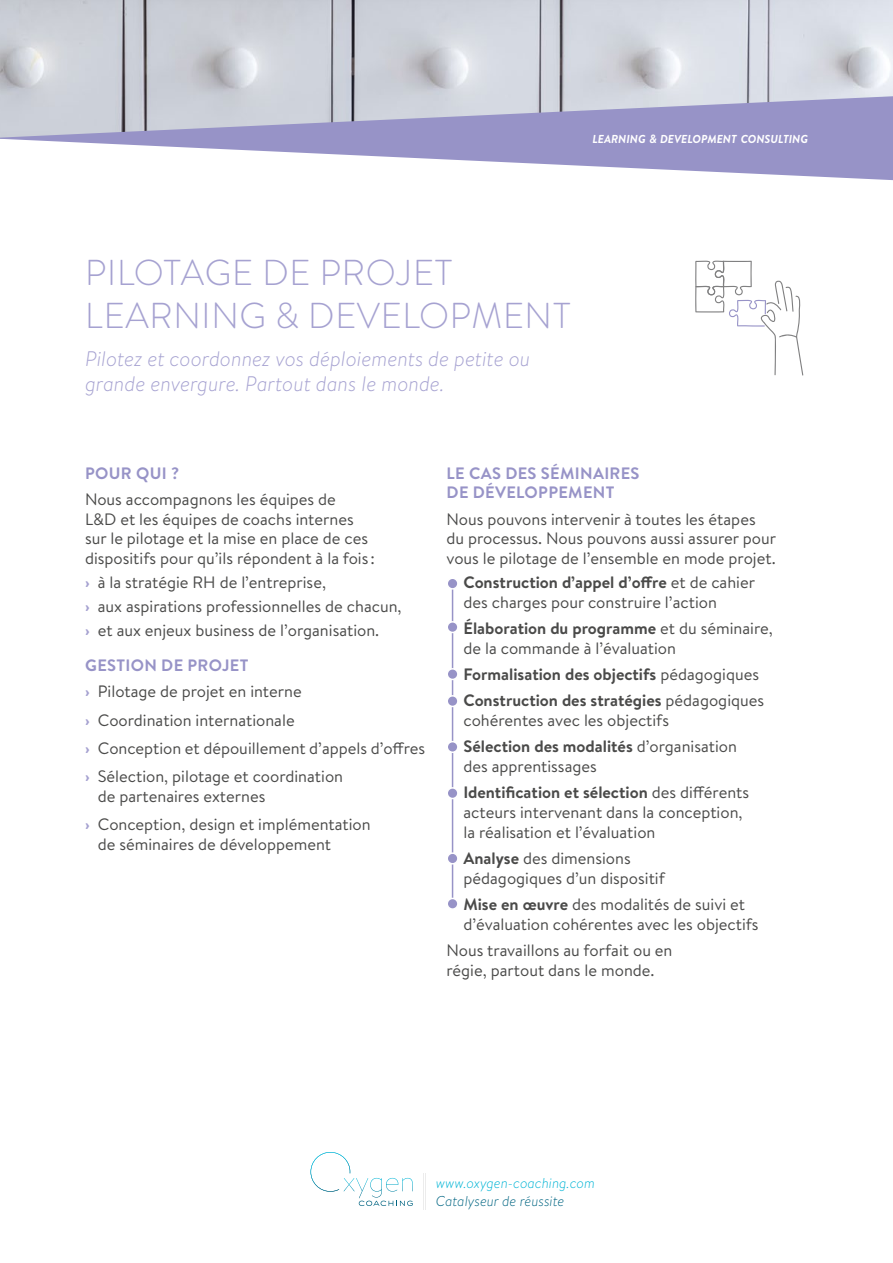
<style>
.page{position:relative;width:893px;height:1263px;background:#fff}
.page>*{position:absolute;margin:0;border:0;box-sizing:border-box;transform-origin:0 0}
.t1{font:300 36px/43.2px "Brandon Text";letter-spacing:.02em;color:#a6a2d1}
.t2{font:italic 300 21px/25.2px "Brandon Text";color:#a6a2d1}
.t3{font:16.5px/19.8px "Brandon Text";color:#4a4a49}
.t4{font:700 16.5px/26.2px "Brandon Text";color:#4a4a49}
.t5{font:700 16.5px/19.8px "Brandon Text";letter-spacing:.02em;color:#9793c7}
.t6{font:italic 300 14.25px "Brandon Text";color:#00b4d5}
.t7{font:italic 300 14.25px "Brandon Text";color:#006582}
.t8{font:italic 700 11.55px "Brandon Text";color:#fff}
.s1{font-size:12px}
.s2{font-weight:700;color:#a6a2d1}
.s3{font-weight:700;color:#9793c7}
.s4{font-weight:700}
.s5{font-weight:400}
</style>
<div class="page">
<hr style="left:423px;top:1173px;width:1px;height:37px;background:#ececec">
<hr style="left:425px;top:1173px;width:1px;height:37px;background:#ececec">
<svg style="left:311px;top:1152px;width:102px;height:54px"></svg>
<img style="left:0;top:0;width:893px;height:96px">
<svg style="left:0;top:96px;width:893px;height:84px;fill:#9793c7"></svg>
<svg style="left:695px;top:261px;width:108px;height:114px"></svg>
<hr style="left:452px;top:584px;width:1px;height:320px;background:#9793c7">
<div style="left:447px;top:578px;width:11px;height:11px;background:#9793c7;border-radius:50%"></div>
<div style="left:446px;top:577px;width:13px;height:13px;border:2px solid #fff;border-radius:50%"></div>
<div style="left:447px;top:622px;width:11px;height:10px;background:#9793c7;border-radius:50%"></div>
<div style="left:446px;top:621px;width:13px;height:12px;border:2px solid #fff;border-radius:50%"></div>
<div style="left:447px;top:669px;width:11px;height:10px;background:#9793c7;border-radius:50%"></div>
<div style="left:446px;top:668px;width:13px;height:12px;border:2px solid #fff;border-radius:50%"></div>
<div style="left:447px;top:696px;width:11px;height:10px;background:#9793c7;border-radius:50%"></div>
<div style="left:446px;top:695px;width:13px;height:12px;border:2px solid #fff;border-radius:50%"></div>
<div style="left:447px;top:742px;width:11px;height:10px;background:#9793c7;border-radius:50%"></div>
<div style="left:446px;top:741px;width:13px;height:12px;border:2px solid #fff;border-radius:50%"></div>
<div style="left:447px;top:788px;width:11px;height:10px;background:#9793c7;border-radius:50%"></div>
<div style="left:446px;top:787px;width:13px;height:12px;border:2px solid #fff;border-radius:50%"></div>
<div style="left:447px;top:853px;width:11px;height:11px;background:#9793c7;border-radius:50%"></div>
<div style="left:446px;top:852px;width:13px;height:12px;border:2px solid #fff;border-radius:50%"></div>
<div style="left:447px;top:898px;width:11px;height:11px;background:#9793c7;border-radius:50%"></div>
<div style="left:446px;top:898px;width:13px;height:12px;border:2px solid #fff;border-radius:50%"></div>
<p class="t8" style="left:592px;top:131px;width:217px">LEARNING <span class="s1">&amp;</span> DEVELOPMENT CONSULTING</p>
<h1 class="t1" style="left:85px;top:249px;width:487px">PILOTAGE DE PROJET<br>LEARNING &amp; DEVELOPMENT</h1>
<p class="t2" style="left:85px;top:345px;width:447px">Pilotez et coordonnez vos déploiements de petite ou grande envergure. Partout dans le monde.</p>
<p class="t5" style="left:85px;top:463px;width:96px">POUR QUI ?</p>
<p class="t3" style="left:85px;top:489px;width:291px">Nous accompagnons les équipes de<br>L&amp;D et les équipes de coachs internes sur le pilotage et la mise en place de ces dispositifs pour qu’ils répondent à la fois :</p>
<p class="t3" style="left:85px;top:570px;width:318px;line-height:24px"><span class="s2">›</span> à la stratégie RH de l’entreprise,<br><span class="s2">›</span> aux aspirations professionnelles de chacun, <span class="s2">›</span> et aux enjeux business de l’organisation.</p>
<p class="t3" style="left:85px;top:652px;width:218px;line-height:26.2px"><span class="s3">GESTION DE PROJET<br></span><span class="s2">›</span> Pilotage de projet en interne</p>
<p class="t3" style="left:85px;top:705px;width:342px;line-height:28.3px"><span class="s2">›</span> Coordination internationale<br><span class="s2">›</span> Conception et dépouillement d’appels d’offres <span class="s2">›</span> Sélection, pilotage et coordination</p>
<p class="t3" style="left:85px;top:781px;width:287px;line-height:28.3px;text-indent:13px">de partenaires externes<br><span class="s2">›</span> Conception, design et implémentation</p>
<p class="t3" style="left:98px;top:834px;width:235px">de séminaires de développement</p>
<p class="t5" style="left:447px;top:463px;width:195px">LE CAS DES SÉMINAIRES<br>DE DÉVELOPPEMENT</p>
<p class="t3" style="left:446px;top:508px;width:331px">Nous pouvons intervenir à toutes les étapes du processus. Nous pouvons aussi assurer pour vous le pilotage de l’ensemble en mode projet.</p>
<p class="t3" style="left:463px;top:572px;width:293px"><span class="s4">Construction d’appel d’offre</span> et de cahier des charges pour construire l’action</p>
<p class="t3" style="left:463px;top:618px;width:311px"><span class="s4">Élaboration du programme</span> et du séminaire, de la commande à l’évaluation</p>
<p class="t4" style="left:463px;top:661px;width:302px">Formalisation des objectifs <span class="s5">pédagogiques<br></span>Construction des stratégies <span class="s5">pédagogiques</span></p>
<p class="t3" style="left:463px;top:707px;width:275px;line-height:26.2px">cohérentes avec les objectifs<br><span class="s4">Sélection des modalités</span> d’organisation</p>
<p class="t3" style="left:463px;top:753px;width:287px;line-height:26.2px">des apprentissages<br><span class="s4">Identification et sélection</span> des différents</p>
<p class="t3" style="left:463px;top:802px;width:281px">acteurs intervenant dans la conception, la réalisation et l’évaluation</p>
<p class="t3" style="left:463px;top:848px;width:203px"><span class="s4">Analyse</span> des dimensions pédagogiques d’un dispositif</p>
<p class="t3" style="left:463px;top:894px;width:297px"><span class="s4">Mise en œuvre</span> des modalités de suivi et d’évaluation cohérentes avec les objectifs</p>
<p class="t3" style="left:446px;top:940px;width:228px">Nous travaillons au forfait ou en régie, partout dans le monde.</p>
<p class="t6" style="left:436px;top:1173px;width:160px">www.oxygen-coaching.com</p>
<p class="t7" style="left:436px;top:1191px;width:130px">Catalyseur de réussite</p>
</div>
